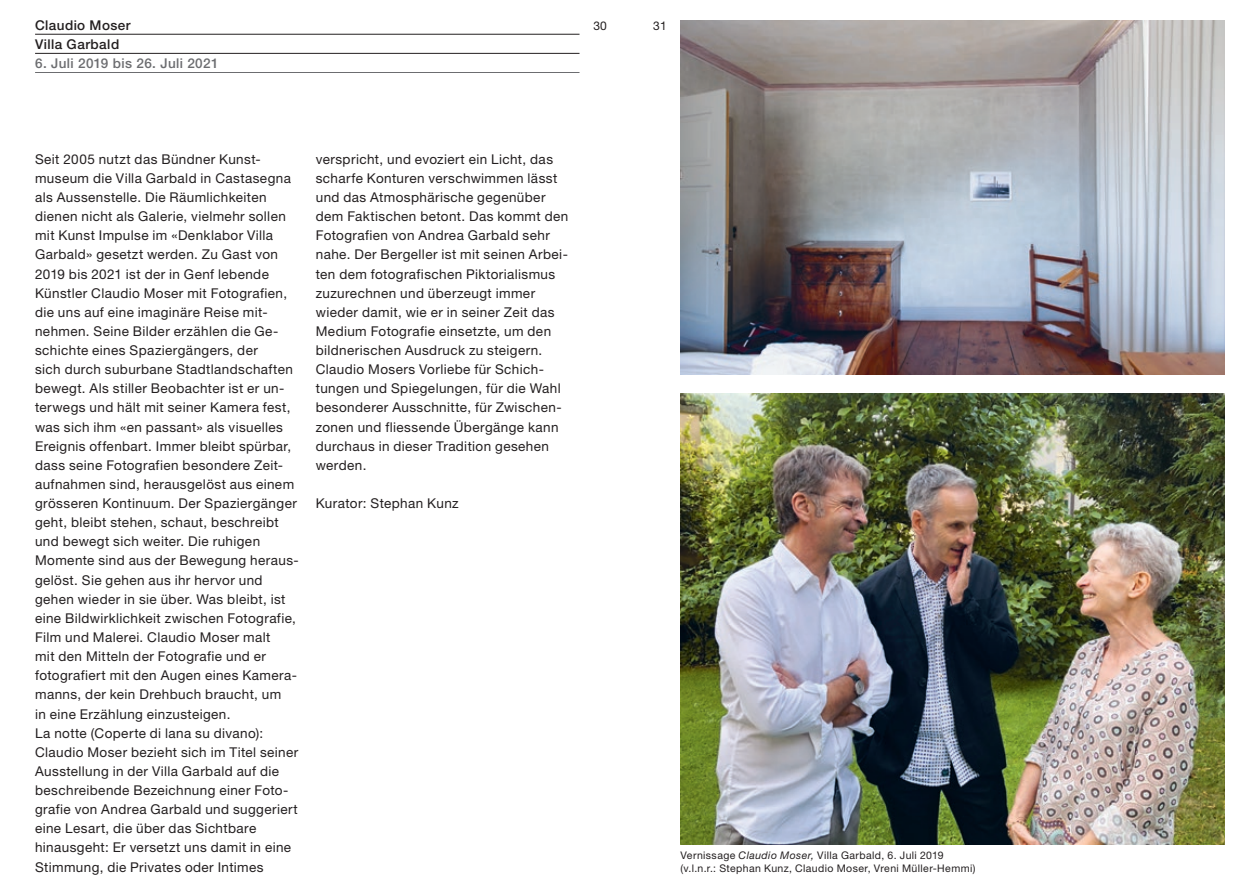
<style>
.page{position:relative;width:1259px;height:893px;background:#fff}
.page>*{position:absolute;margin:0;border:0;box-sizing:border-box;transform-origin:0 0}
.t1{font:13.5px/19.2px "Helvetica Neue LT Std";letter-spacing:.03em;color:#231f20}
.t2{font:500 13.5px/19.2px "Helvetica Neue LT Std";letter-spacing:.03em;color:#231f20}
.t3{font:500 13.5px "Helvetica Neue LT Std";letter-spacing:.03em;color:#6c6d70}
.t4{font:12px "Helvetica Neue LT Std";color:#231f20}
.t5{font:10.5px/12.8px "Helvetica Neue LT Std";letter-spacing:.035em;color:#231f20}
.s1{font-style:italic}
</style>
<div class="page">
<hr style="left:35px;top:34px;width:544px;height:1px;background:#231f20">
<hr style="left:35px;top:53px;width:544px;height:1px;background:#231f20">
<hr style="left:35px;top:72px;width:544px;height:1px;background:#6c6d70">
<img style="left:680px;top:393px;width:545px;height:451px">
<img style="left:680px;top:21px;width:545px;height:353px">
<p class="t2" style="left:35px;top:15px;width:97px">Claudio Moser<br>Villa Garbald</p>
<p class="t3" style="left:35px;top:55px;width:185px">6. Juli 2019 bis 26. Juli 2021</p>
<p class="t4" style="left:593px;top:18px;width:15px">30</p>
<p class="t1" style="left:35px;top:149px;width:265px">Seit 2005 nutzt das Bündner Kunst&shy;museum die Villa Garbald in Castasegna als Aussenstelle. Die Räumlichkeiten dienen nicht als Galerie, vielmehr sollen mit Kunst Impulse im «Denklabor Villa Garbald» gesetzt werden. Zu Gast von 2019 bis 2021 ist der in Genf lebende Künstler Claudio Moser mit Fotografien, die uns auf eine imaginäre Reise mit&shy;nehmen. Seine Bilder erzählen die Ge&shy;schichte eines Spaziergängers, der<br>sich durch suburbane Stadtlandschaften bewegt. Als stiller Beobachter ist er un&shy;terwegs und hält mit seiner Kamera fest, was sich ihm «en passant» als visuelles Ereignis offenbart. Immer bleibt spürbar, dass seine Fotografien besondere Zeit&shy;aufnahmen sind, herausgelöst aus einem grösseren Kontinuum. Der Spaziergänger geht, bleibt stehen, schaut, beschreibt und bewegt sich weiter. Die ruhigen Momente sind aus der Bewegung heraus&shy;gelöst. Sie gehen aus ihr hervor und gehen wieder in sie über. Was bleibt, ist eine Bildwirklichkeit zwischen Fotografie, Film und Malerei. Claudio Moser malt<br>mit den Mitteln der Fotografie und er fotografiert mit den Augen eines Kamera&shy;manns, der kein Drehbuch braucht, um<br>in eine Erzählung einzusteigen.<br>La notte (Coperte di lana su divano):<br>Claudio Moser bezieht sich im Titel seiner Ausstellung in der Villa Garbald auf die beschreibende Bezeichnung einer Foto&shy;grafie von Andrea Garbald und suggeriert eine Lesart, die über das Sichtbare hinausgeht: Er versetzt uns damit in eine Stimmung, die Privates oder Intimes</p>
<p class="t1" style="left:316px;top:149px;width:254px">verspricht, und evoziert ein Licht, das scharfe Konturen verschwimmen lässt und das Atmosphärische gegenüber dem Faktischen betont. Das kommt den Fotografien von Andrea Garbald sehr nahe. Der Bergeller ist mit seinen Arbei&shy;ten dem fotografischen Piktorialismus zuzurechnen und überzeugt immer wieder damit, wie er in seiner Zeit das Medium Fotografie einsetzte, um den bildnerischen Ausdruck zu steigern.<br>Claudio Mosers Vorliebe für Schich&shy;tungen und Spiegelungen, für die Wahl besonderer Ausschnitte, für Zwischen&shy;zonen und fliessende Übergänge kann durchaus in dieser Tradition gesehen werden.</p>
<p class="t1" style="left:316px;top:493px;width:144px">Kurator: Stephan Kunz</p>
<p class="t4" style="left:653px;top:18px;width:15px">31</p>
<p class="t5" style="left:680px;top:849px;width:296px">Vernissage <span class="s1">Claudio Moser,</span> Villa Garbald, 6. Juli 2019 (v.l.n.r.: Stephan Kunz, Claudio Moser, Vreni Müller-Hemmi)</p>
</div>
